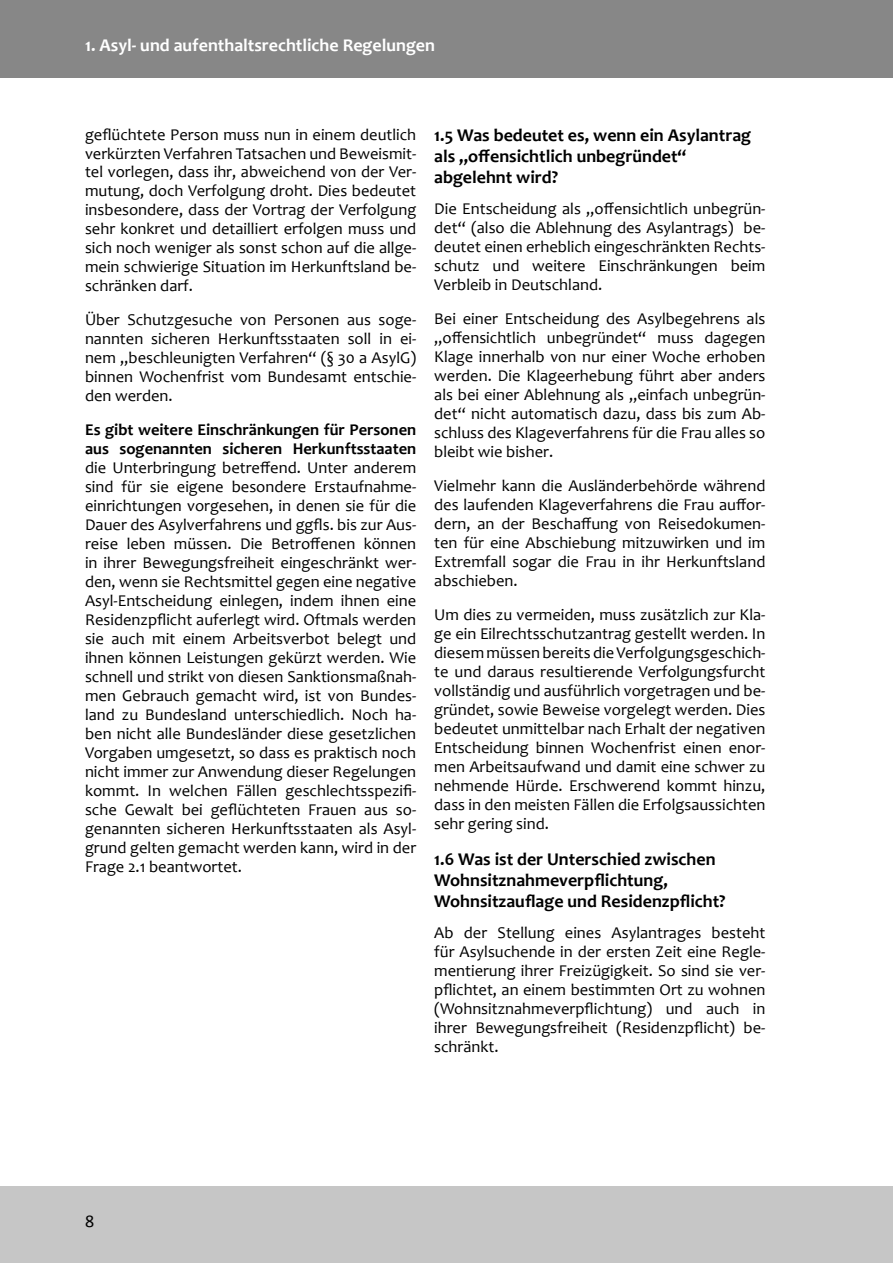
<style>
.page{position:relative;width:893px;height:1263px;background:#fff}
.page>*{position:absolute;margin:0;border:0;box-sizing:border-box;transform-origin:0 0}
.Heading_2{font:700 18px/21px "Candara";color:#000}
.t1{font:700 18px "Candara";color:#fff}
.t2{font:18px "Calibri";color:#000}
.t3{font:16.5px/19px "Candara";color:#000;text-align:justify}
.s1{font-weight:700}
</style>
<div class="page">
<div style="left:0;top:1186px;width:893px;height:77px;background:#c6c6c6"></div>
<div style="left:0;top:0;width:893px;height:78px;background:#878787"></div>
<p class="t1" style="left:85px;top:34px;width:352px">1. Asyl- und aufenthaltsrechtliche Regelungen</p>
<p class="t3" style="left:85px;top:124px;width:333px">geflüchtete Person muss nun in einem deutlich verkürzten Verfahren Tatsachen und Beweismit&shy;tel vorlegen, dass ihr, abweichend von der Ver&shy;mutung, doch Verfolgung droht. Dies bedeutet insbesondere, dass der Vortrag der Verfolgung sehr konkret und detailliert erfolgen muss und sich noch weniger als sonst schon auf die allge&shy;mein schwierige Situation im Herkunftsland be&shy;schränken darf.</p>
<p class="t3" style="left:85px;top:310px;width:333px">Über Schutzgesuche von Personen aus soge&shy;nannten sicheren Herkunftsstaaten soll in ei&shy;nem „beschleunigten Verfahren“ (§ 30 a AsylG) binnen Wochenfrist vom Bundesamt entschie&shy;den werden.</p>
<p class="t3" style="left:85px;top:420px;width:333px"><span class="s1">Es gibt weitere Einschränkungen für Personen aus sogenannten sicheren Herkunftsstaaten </span>die Unterbringung betreffend. Unter anderem sind für sie eigene besondere Erstaufnahme&shy;einrichtungen vorgesehen, in denen sie für die Dauer des Asylverfahrens und ggfls. bis zur Aus&shy;reise leben müssen. Die Betroffenen können in ihrer Bewegungsfreiheit eingeschränkt wer&shy;den, wenn sie Rechtsmittel gegen eine negative Asyl-Entscheidung einlegen, indem ihnen eine Residenzpflicht auferlegt wird. Oftmals werden sie auch mit einem Arbeitsverbot belegt und ihnen können Leistungen gekürzt werden. Wie schnell und strikt von diesen Sanktionsmaßnah&shy;men Gebrauch gemacht wird, ist von Bundes&shy;land zu Bundesland unterschiedlich. Noch ha&shy;ben nicht alle Bundesländer diese gesetzlichen Vorgaben umgesetzt, so dass es praktisch noch nicht immer zur Anwendung dieser Regelungen kommt. In welchen Fällen geschlechtsspezifi&shy;sche Gewalt bei geflüchteten Frauen aus so&shy;genannten sicheren Herkunftsstaaten als Asyl&shy;grund gelten gemacht werden kann, wird in der Frage 2.1 beantwortet.</p>
<h2 class="Heading_2" style="left:434px;top:124px;width:318px">1.5 Was bedeutet es, wenn ein Asylantrag als „offensichtlich unbegründet“ abgelehnt wird?</h2>
<p class="t3" style="left:434px;top:199px;width:333px">Die Entscheidung als „offensichtlich unbegrün&shy;det“ (also die Ablehnung des Asylantrags) be&shy;deutet einen erheblich eingeschränkten Rechts&shy;schutz und weitere Einschränkungen beim Verbleib in Deutschland.</p>
<p class="t3" style="left:434px;top:309px;width:333px">Bei einer Entscheidung des Asylbegehrens als „offensichtlich unbegründet“ muss dagegen Klage innerhalb von nur einer Woche erhoben werden. Die Klageerhebung führt aber anders als bei einer Ablehnung als „einfach unbegrün&shy;det“ nicht automatisch dazu, dass bis zum Ab&shy;schluss des Klageverfahrens für die Frau alles so bleibt wie bisher.</p>
<p class="t3" style="left:434px;top:476px;width:333px">Vielmehr kann die Ausländerbehörde während des laufenden Klageverfahrens die Frau auffor&shy;dern, an der Beschaffung von Reisedokumen&shy;ten für eine Abschiebung mitzuwirken und im Extremfall sogar die Frau in ihr Herkunftsland abschieben.</p>
<p class="t3" style="left:434px;top:605px;width:333px">Um dies zu vermeiden, muss zusätzlich zur Kla&shy;ge ein Eilrechtsschutzantrag gestellt werden. In diesem müssen bereits die Verfolgungsgeschich&shy;te und daraus resultierende Verfolgungsfurcht vollständig und ausführlich vorgetragen und be&shy;gründet, sowie Beweise vorgelegt werden. Dies bedeutet unmittelbar nach Erhalt der negativen Entscheidung binnen Wochenfrist einen enor&shy;men Arbeitsaufwand und damit eine schwer zu nehmende Hürde. Erschwerend kommt hinzu, dass in den meisten Fällen die Erfolgsaussichten sehr gering sind.</p>
<h2 class="Heading_2" style="left:434px;top:848px;width:293px">1.6 Was ist der Unterschied zwischen<br>Wohnsitznahmeverpflichtung,<br>Wohnsitzauflage und Residenzpflicht?</h2>
<p class="t3" style="left:434px;top:923px;width:333px">Ab der Stellung eines Asylantrages besteht für Asylsuchende in der ersten Zeit eine Regle&shy;mentierung ihrer Freizügigkeit. So sind sie ver&shy;pflichtet, an einem bestimmten Ort zu wohnen (Wohnsitznahmeverpflichtung) und auch in ihrer Bewegungsfreiheit (Residenzpflicht) be&shy;schränkt.</p>
<p class="t2" style="left:85px;top:1208px;width:11px">8</p>
</div>
